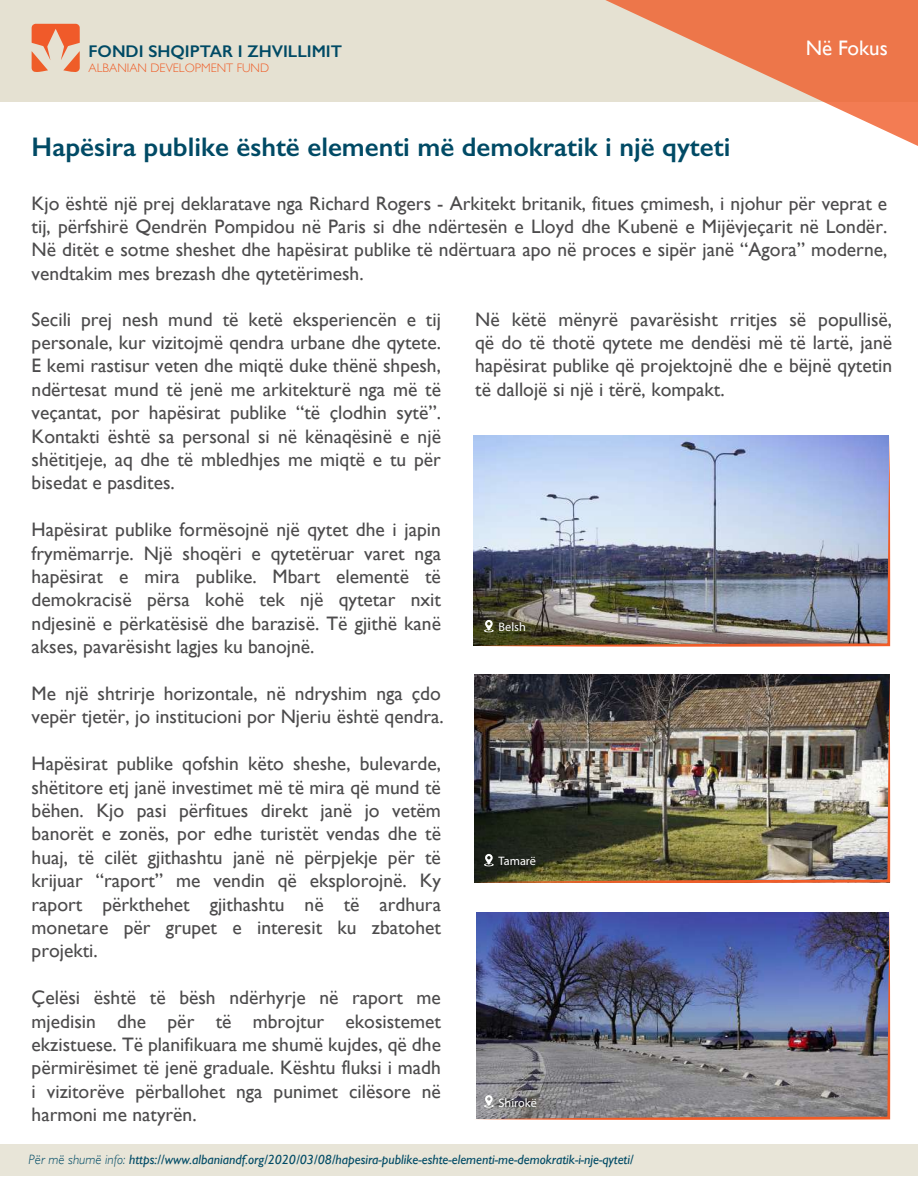
<style>
.page{position:relative;width:918px;height:1188px;background:#fff}
.page>*{position:absolute;margin:0;border:0;box-sizing:border-box;transform-origin:0 0}
.t1{font:600 27px "Gill Sans";color:#004a65}
.t2{font:21px "Gill Sans";color:#fff}
.t3{font:19.5px/23.4px "Gill Sans";color:#4c4b4c;text-align:justify}
.t4{font:600 16.95px "Gill Sans";color:#004a65}
.t5{font:italic 13.5px "Gill Sans";color:#004a65}
.t6{font:300 12.3px "Gill Sans";color:#ef5d28}
.t7{font:12.3px "Myriad Pro";color:#fff}
.s1{font-weight:300}
</style>
<div class="page">
<div style="left:0;top:0;width:918px;height:101px;background:#e5e1d2"></div>
<svg style="left:605px;top:0;width:313px;height:146px"></svg>
<div style="left:0;top:1144px;width:918px;height:32px;background:#e8e5d8"></div>
<svg style="left:32px;top:24px;width:48px;height:48px"></svg>
<img style="left:474px;top:674px;width:416px;height:209px">
<svg style="left:484px;top:854px;width:10px;height:12px"></svg>
<img style="left:476px;top:911px;width:414px;height:209px">
<svg style="left:484px;top:1095px;width:10px;height:13px"></svg>
<img style="left:473px;top:436px;width:417px;height:211px">
<svg style="left:484px;top:620px;width:10px;height:12px"></svg>
<p class="t4" style="left:88px;top:41px;width:255px">FONDI SHQIPTAR I ZHVILLIMIT</p>
<p class="t6" style="left:88px;top:58px;width:182px">ALBANIAN DEVELOPMENT FUND</p>
<h1 class="t1" style="left:32px;top:131px;width:700px">Hapësira publike është elementi më demokratik i një qyteti</h1>
<p class="t2" style="left:806px;top:36px;width:84px">Në Fokus</p>
<p class="t3" style="left:32px;top:191px;width:857px">Kjo është një prej deklaratave nga Richard Rogers - Arkitekt britanik, fitues çmimesh, i njohur për veprat e tij, përfshirë Qendrën Pompidou në Paris si dhe ndërtesën e Lloyd dhe Kubenë e Mijëvjeçarit në Londër.<br>Në ditët e sotme sheshet dhe hapësirat publike të ndërtuara apo në proces e sipër janë “Agora” moderne, vendtakim mes brezash dhe qytetërimesh.</p>
<p class="t3" style="left:475px;top:307px;width:419px">Në këtë mënyrë pavarësisht rritjes së popullisë, që do të thotë qytete me dendësi më të lartë, janë hapësirat publike që projektojnë dhe e bëjnë qytetin të dallojë si një i tërë, kompakt.</p>
<p class="t3" style="left:32px;top:307px;width:411px">Secili prej nesh mund të ketë eksperiencën e tij personale, kur vizitojmë qendra urbane dhe qytete.<br>E kemi rastisur veten dhe miqtë duke thënë shpesh, ndërtesat mund të jenë me arkitekturë nga më të veçantat, por hapësirat publike “të çlodhin sytë”.<br>Kontakti është sa personal si në kënaqësinë e një shëtitjeje, aq dhe të mbledhjes me miqtë e tu për bisedat e pasdites.</p>
<p class="t3" style="left:32px;top:518px;width:411px">Hapësirat publike formësojnë një qytet dhe i japin frymëmarrje. Një shoqëri e qytetëruar varet nga hapësirat e mira publike. Mbart elementë të demokracisë përsa kohë tek një qytetar nxit ndjesinë e përkatësisë dhe barazisë. Të gjithë kanë akses, pavarësisht lagjes ku banojnë.</p>
<p class="t3" style="left:32px;top:682px;width:414px">Me një shtrirje horizontale, në ndryshim nga çdo vepër tjetër, jo institucioni por Njeriu është qendra.</p>
<p class="t3" style="left:32px;top:752px;width:411px">Hapësirat publike qofshin këto sheshe, bulevarde, shëtitore etj janë investimet më të mira që mund të bëhen. Kjo pasi përfitues direkt janë jo vetëm banorët e zonës, por edhe turistët vendas dhe të huaj, të cilët gjithashtu janë në përpjekje për të krijuar “raport” me vendin që eksplorojnë. Ky raport përkthehet gjithashtu në të ardhura monetare për grupet e interesit ku zbatohet projekti.</p>
<p class="t3" style="left:32px;top:986px;width:411px">Çelësi është të bësh ndërhyrje në raport me mjedisin dhe për të mbrojtur ekosistemet ekzistuese. Të planifikuara me shumë kujdes, që dhe përmirësimet të jenë graduale. Kështu fluksi i madh i vizitorëve përballohet nga punimet cilësore në harmoni me natyrën.</p>
<p class="t7" style="left:499px;top:620px;width:29px">Belsh</p>
<p class="t7" style="left:499px;top:854px;width:39px">Tamarë</p>
<p class="t7" style="left:499px;top:1095px;width:40px">Shirokë</p>
<p class="t5" style="left:29px;top:1152px;width:607px"><span class="s1">Për më shumë info:</span> https://www.albaniandf.org/2020/03/08/hapesira-publike-eshte-elementi-me-demokratik-i-nje-qyteti/</p>
</div>
